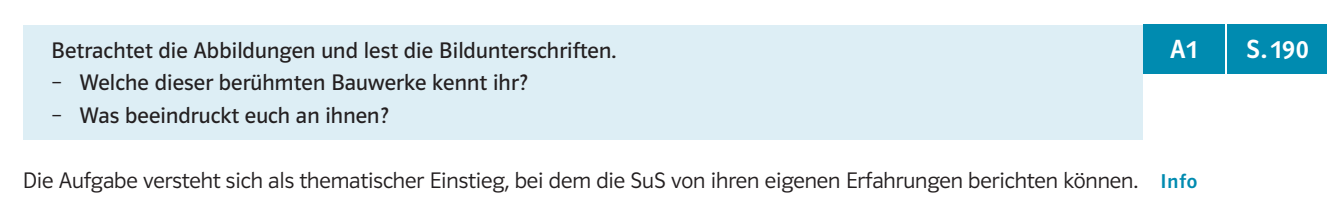
<style>
.page{position:relative;width:1332px;height:215px;background:#fff}
.page>*{position:absolute;margin:0;border:0;box-sizing:border-box;transform-origin:0 0}
.t1{font:26.25px "Polo ST11 K Krftg";color:#fff}
.t2{font:22.5px "Polo ST11 K Buch";letter-spacing:.005em;color:#231f20}
.t3{font:22.5px "Polo ST11 K Leicht";letter-spacing:-.005em;color:#231f20}
.t4{font:20px "Polo ST11 K Krftg";color:#008bb0}
.s1{font-family:"Polo ST11 K Leicht"}
</style>
<div class="page">
<div style="left:23px;top:25px;width:1120px;height:114px;background:#ddeef5"></div>
<div style="left:1228px;top:25px;width:99px;height:49px;background:#008bb0"></div>
<div style="left:1143px;top:25px;width:81px;height:49px;background:#008bb0"></div>
<p class="t2" style="left:51px;top:38px;width:566px">Betrachtet die Abbildungen und lest die Bildunterschriften.</p>
<p class="t2" style="left:51px;top:70px;width:478px"><span class="s1">–</span> Welche dieser berühmten Bauwerke kennt ihr?</p>
<p class="t2" style="left:51px;top:103px;width:339px"><span class="s1">–</span> Was beeindruckt euch an ihnen?</p>
<p class="t3" style="left:23px;top:168px;width:1116px">Die Aufgabe versteht sich als thematischer Einstieg, bei dem die SuS von ihren eigenen Erfahrungen berichten können.</p>
<p class="t1" style="left:1170px;top:34px;width:29px">A1</p>
<p class="t1" style="left:1246px;top:34px;width:64px">S. 190</p>
<p class="t4" style="left:1160px;top:170px;width:39px">Info</p>
</div>
